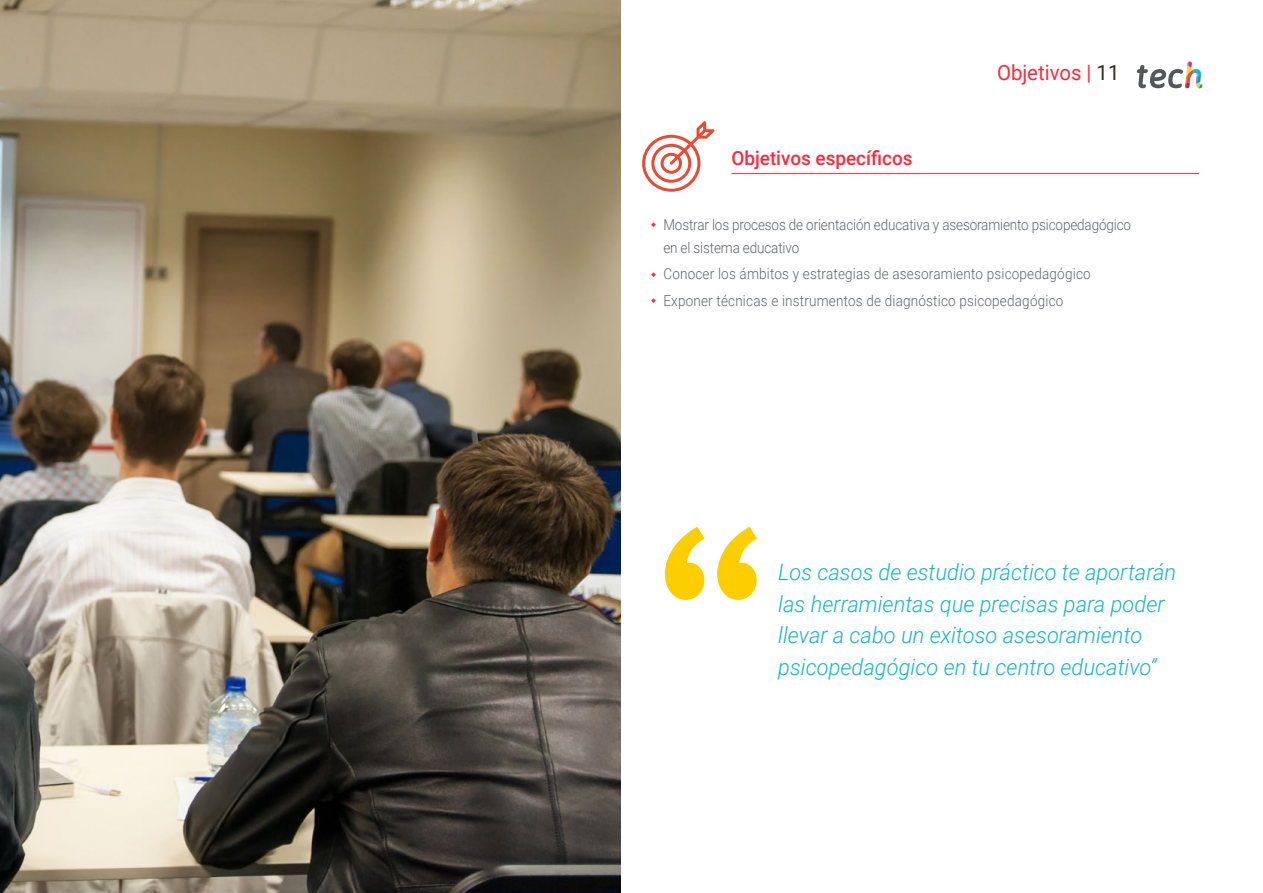
<style>
.page{position:relative;width:1263px;height:893px;background:#fff}
.page>*{position:absolute;margin:0;border:0;box-sizing:border-box;transform-origin:0 0}
.t1{font:italic 300 22.5px/31.5px "Roboto";color:#0fb6cf}
.t2{font:21px "Roboto";color:#ff293a}
.t3{font:500 19.5px "Roboto";color:#ff293a}
.t4{font:300 15px/26.7px "Roboto";letter-spacing:.015em;color:#61646a;scale:.9 1}
.t5{font:300 15px/22.5px "Roboto";letter-spacing:-.01em;color:#61646a;scale:.9 1}
.s1{color:#312e20}
</style>
<div class="page">
<img style="left:0;top:0;width:621px;height:893px">
<svg style="left:1137px;top:62px;width:65px;height:27px"></svg>
<svg style="left:665px;top:527px;width:92px;height:73px"></svg>
<hr style="left:731px;top:173px;width:468px;height:1px;background:#ff293a">
<svg style="left:642px;top:121px;width:72px;height:71px"></svg>
<p class="t3" style="left:731px;top:144px;width:183px">Objetivos específicos</p>
<p class="t2" style="left:997px;top:57px;width:124px">Objetivos | <span class="s1">11</span></p>
<p class="t5" style="left:663px;top:213px;width:521px">Mostrar los procesos de orientación educativa y asesoramiento psicopedagógico en el sistema educativo</p>
<p class="t4" style="left:663px;top:260px;width:476px">Conocer los ámbitos y estrategias de asesoramiento psicopedagógico<br>Exponer técnicas e instrumentos de diagnóstico psicopedagógico</p>
<p class="t1" style="left:778px;top:556px;width:399px">Los casos de estudio práctico te aportarán las herramientas que precisas para poder llevar a cabo un exitoso asesoramiento psicopedagógico en tu centro educativo”</p>
</div>
